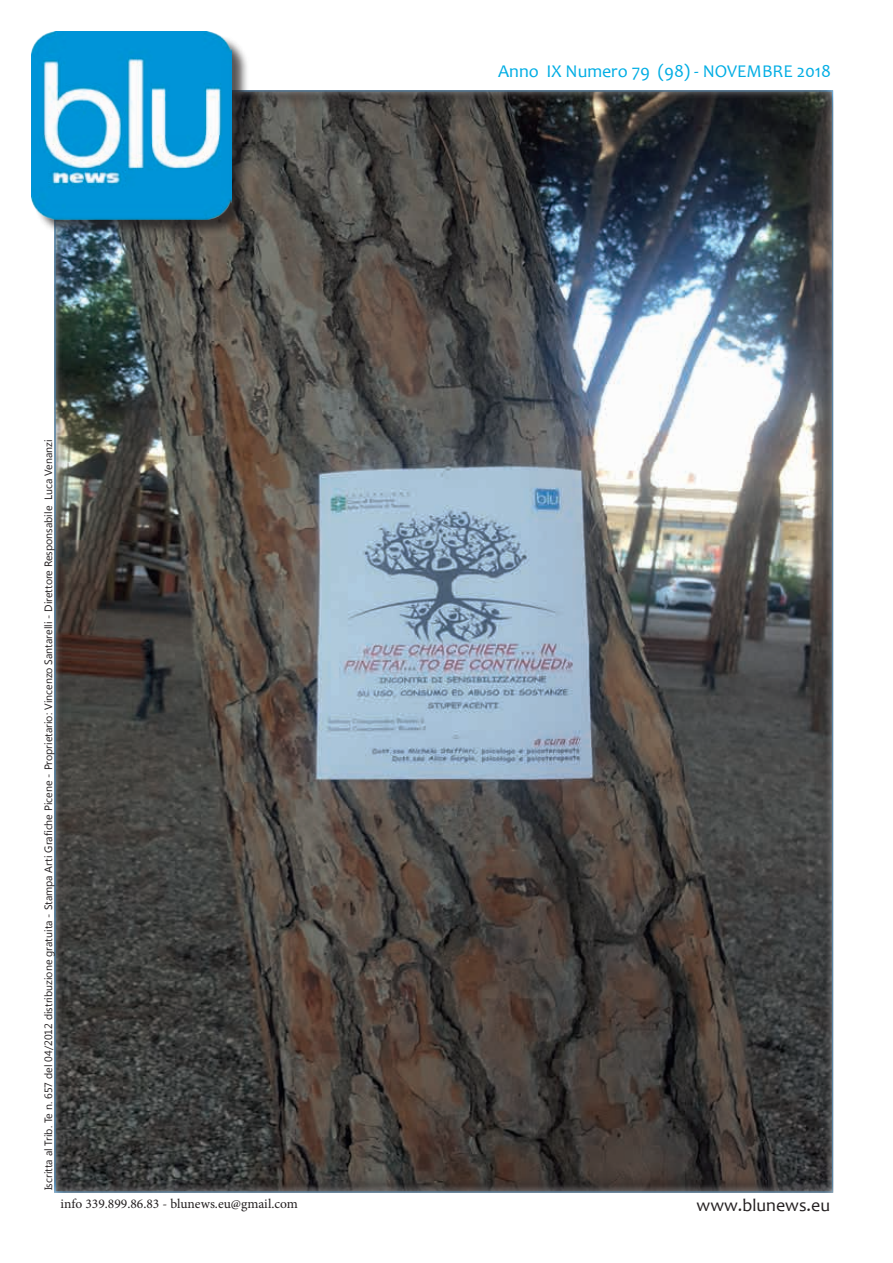
<style>
.page{position:relative;width:893px;height:1263px;background:#fff}
.page>*{position:absolute;margin:0;border:0;box-sizing:border-box;transform-origin:0 0}
.t1{font:18px "Candara";color:#00ade4}
.t2{font:18px "Candara";color:#231f20}
.t3{font:13.35px "Minion Pro";color:#231f20}
.t4{font:10.65px "Segoe UI";color:#231f20}
</style>
<div class="page">
<div style="left:53px;top:89px;width:781px;height:1104px;background:#fff;opacity:.75"></div>
<div style="left:34px;top:34px;width:216px;height:203px;background:#231f20;opacity:.75"></div>
<img style="left:32px;top:32px;width:200px;height:187px">
<p class="t4" style="left:41px;top:1190px;width:752px;rotate:-90deg">Iscritta al Trib. Te n. 657 del 04/2012 distribuzione gratuita - Stampa Arti Grafiche Picene - Proprietario: Vincenzo Santarelli - Direttore Responsabile Luca Venanzi</p>
<h1 class="t1" style="left:498px;top:59px;width:334px">Anno IX Numero 79 (98) - NOVEMBRE 2018</h1>
<p class="t3" style="left:61px;top:1194px;width:239px">info 339.899.86.83 - blunews.eu@gmail.com</p>
<h1 class="t2" style="left:697px;top:1194px;width:135px">www.blunews.eu</h1>
</div>
